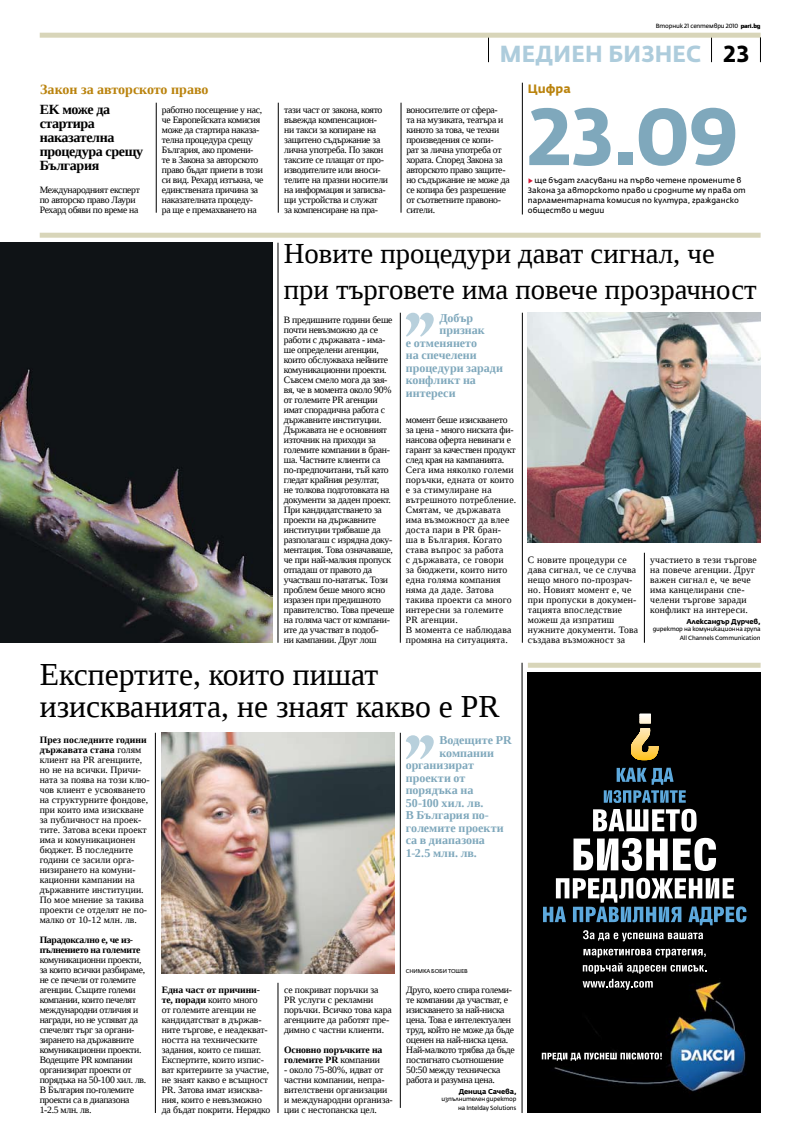
<style>
.page{position:relative;width:789px;height:1134px;background:#fff}
.page>*{position:absolute;margin:0;border:0;box-sizing:border-box;transform-origin:0 0}
.t1{font:700 80px "Fedra Sans Alt Pro";color:#7fa8bc}
.t2{font:32px/32px "Liberation Serif";color:#000}
.t3{font:29px/36px "Liberation Serif";color:#000}
.t4{font:700 23px "Fedra Sans Alt Pro";color:#adccdc;scale:.96 1}
.t5{font:700 14px/14px "Liberation Serif";letter-spacing:-.025em;color:#000}
.t6{font:700 14px "Liberation Serif";color:#ba830d}
.t7{font:700 12px "Liberation Serif";letter-spacing:.005em;color:#7fa8bc}
.t8{font:700 12px "Fedra Sans Alt Pro";color:#ba830d}
.t9{font:9.7px/10px "Liberation Serif";letter-spacing:-.025em;color:#000}
.t10{font:9.7px/10px "Liberation Serif";letter-spacing:.02em;color:#000}
.t11{font:9.7px/10px "Liberation Serif";letter-spacing:.005em;color:#000}
.t12{font:700 9.7px/10px "Liberation Serif";letter-spacing:-.01em;color:#000}
.t13{font:7.8px/10px "Fedra Sans Alt Pro";color:#000}
.t14{font:700 7px "Fedra Sans Alt Pro";letter-spacing:-.02em;color:#000}
.t15{font:6px/8.5px "Fedra Sans Alt Pro";letter-spacing:-.02em;color:#000;text-align:right}
.t16{font:5.5px "Fedra Sans Alt Pro";letter-spacing:-.02em;color:#000}
.s1{font-family:"District";font-weight:500}
.s2{color:#000}
.s3{font-weight:700;color:#d71635}
.s4{font-weight:700}
.s5{font-weight:400}
</style>
<div class="page">
<svg style="left:488px;top:38px;width:1px;height:24px"></svg>
<div style="left:40px;top:33px;width:720px;height:5px;background:#d8d5b9"></div>
<svg style="left:406px;top:313px;width:27px;height:24px"></svg>
<hr style="left:277px;top:243px;width:1px;height:400px;background:#000">
<div style="left:527px;top:663px;width:233px;height:5px;background:#d8d5b9"></div>
<hr style="left:521px;top:663px;width:1px;height:450px;background:#000">
<hr style="left:156px;top:103px;width:1px;height:110px;background:#000">
<hr style="left:522px;top:83px;width:1px;height:131px;background:#000">
<hr style="left:278px;top:103px;width:1px;height:110px;background:#000">
<img style="left:527px;top:673px;width:233px;height:440px">
<svg style="left:603px;top:768px;width:82px;height:35px;background:#233f53"></svg>
<svg style="left:592px;top:809px;width:104px;height:23px"></svg>
<svg style="left:573px;top:838px;width:142px;height:33px"></svg>
<svg style="left:630px;top:714px;width:28px;height:47px"></svg>
<svg style="left:542px;top:878px;width:204px;height:63px"></svg>
<svg style="left:583px;top:949px;width:122px;height:8px"></svg>
<svg style="left:582px;top:963px;width:123px;height:27px;background:#363535"></svg>
<svg style="left:541px;top:1053px;width:120px;height:8px"></svg>
<img style="left:0;top:243px;width:272px;height:400px">
<div style="left:40px;top:233px;width:720px;height:5px;background:#d8d5b9"></div>
<img style="left:527px;top:313px;width:233px;height:230px">
<svg style="left:406px;top:735px;width:27px;height:24px"></svg>
<img style="left:162px;top:733px;width:232px;height:240px">
<hr style="left:400px;top:733px;width:1px;height:375px;background:#000">
<hr style="left:155px;top:733px;width:1px;height:380px;background:#000">
<hr style="left:277px;top:983px;width:1px;height:130px;background:#000">
<hr style="left:400px;top:103px;width:1px;height:110px;background:#000">
<hr style="left:400px;top:313px;width:1px;height:330px;background:#000">
<hr style="left:522px;top:313px;width:1px;height:330px;background:#000">
<hr style="left:643px;top:553px;width:1px;height:90px;background:#000">
<p class="t15" style="left:655px;top:21px;width:106px">Вторник 21 септември 2010 <span class="s1">pari.bg</span></p>
<p class="t4" style="left:499px;top:40px;width:261px">медиен бизнес <span class="s2">23</span></p>
<p class="t6" style="left:40px;top:80px;width:170px">Закон за авторското право</p>
<p class="t5" style="left:40px;top:102px;width:105px">ЕK може да стартира наказателна процедура срещу<br>България</p>
<p class="t9" style="left:40px;top:184px;width:102px">Международният експерт по авторско право Лаури<br>Рехард обяви по време на</p>
<p class="t9" style="left:162px;top:104px;width:103px">работно посещение у нас, че Европейската комисия може да стартира наказа&shy;телна процедура срещу<br>България, ако промени&shy;те в Закона за авторското право бъдат приети в този си вид. Рехард изтъкна, че единствената причина за наказателната процеду&shy;ра ще е премахването на</p>
<p class="t9" style="left:284px;top:104px;width:105px">тази част от закона, която въвежда компенсацион&shy;ни такси за копиране на защитено съдържание за лична употреба. По закон таксите се плащат от про&shy;изводителите или вноси&shy;телите на празни носители на информация и записва&shy;щи устройства и служат за компенсиране на пра-</p>
<p class="t9" style="left:406px;top:104px;width:105px">воносителите от сфера-<br>та на музиката, театъра и киното за това, че техни произведения се копи-<br>рат за лична употреба от хората. Според Закона за авторското право защите&shy;но съдържание не може да се копира без разрешение от съответните правоно&shy;сители.</p>
<p class="t8" style="left:527px;top:81px;width:44px">Цифра</p>
<p class="t1" style="left:527px;top:87px;width:211px">23.09</p>
<p class="t13" style="left:527px;top:175px;width:219px"><span class="s3">▶</span> ще бъдат гласувани на първо четене промените в Закона за авторското право и сродните му права от парламентарната комисия по култура, гражданско общество и медии</p>
<p class="t3" style="left:283px;top:235px;width:474px">Новите процедури дават сигнал, че при търговете има повече прозрачност</p>
<p class="t7" style="left:439px;top:310px;width:35px">Добър</p>
<p class="t7" style="left:439px;top:322px;width:47px">признак</p>
<p class="t7" style="left:405px;top:335px;width:73px">е отменянето</p>
<p class="t7" style="left:405px;top:347px;width:72px">на спечелени</p>
<p class="t7" style="left:405px;top:360px;width:99px">процедури заради</p>
<p class="t7" style="left:405px;top:372px;width:72px">конфликт на</p>
<p class="t7" style="left:405px;top:385px;width:51px">интереси</p>
<p class="t9" style="left:283px;top:314px;width:112px">В предишните години беше почти невъзможно да се работи с държавата - има&shy;ше определени агенции, които обслужваха нейните комуникационни проекти.<br>Съвсем смело мога да зая&shy;вя, че в момента около 90% от големите PR агенции имат спорадична работа с държавните институции.<br>Държавата не е основният източник на приходи за големите компании в бран&shy;ша. Частните клиенти са по-предпочитани, тъй като гледат крайния резултат,<br>не толкова подготовката на документи за даден проект.<br>При кандидатстването за проекти на държавните институции трябваше да разполагаш с изрядна доку&shy;ментация. Това означаваше, че при най-малкия пропуск отпадаш от правото да участваш по-нататък. Този проблем беше много ясно изразен при предишното правителство. Това пречеше на голяма част от компани&shy;ите да участват в подоб-<br>ни кампании. Друг лош</p>
<p class="t10" style="left:405px;top:414px;width:112px">момент беше изискването за цена - много ниската фи&shy;нансова оферта невинаги е гарант за качествен продукт след края на кампанията.<br>Сега има няколко големи поръчки, едната от които е за стимулиране на вътрешното потребление.<br>Смятам, че държавата има възможност да влее доста пари в PR бран-<br>ша в България. Когато става въпрос за работа<br>с държавата, се говори<br>за бюджети, които нито една голяма компания няма да даде. Затова такива проекти са много интересни за големите<br>PR агенции.<br>В момента се наблюдава промяна на ситуацията.</p>
<p class="t10" style="left:527px;top:554px;width:112px">С новите процедури се дава сигнал, че се случва нещо много по-прозрач&shy;но. Новият момент е, че при пропуски в докумен&shy;тацията впоследствие можеш да изпратиш нужните документи. Това създава възможност за</p>
<p class="t10" style="left:649px;top:554px;width:108px">участието в тези търгове на повече агенции. Друг важен сигнал е, че вече има канцелирани спе&shy;челени търгове заради конфликт на интереси.</p>
<p class="t14" style="left:686px;top:617px;width:76px">Александър Дурчев,</p>
<p class="t15" style="left:652px;top:625px;width:109px">директор на комуникационна група<br>All Channels Communication</p>
<p class="t2" style="left:40px;top:658px;width:461px">Експертите, които пишат изискванията, не знаят какво е PR</p>
<p class="t11" style="left:40px;top:734px;width:111px"><span class="s4">През последните години държавата стана</span> голям клиент на PR агенциите, но не на всички. Причи&shy;ната за поява на този клю&shy;чов клиент е усвояването на структурните фондове, при които има изискване за публичност на проек&shy;тите. Затова всеки проект има и комуникационен бюджет. В последните години се засили орга&shy;низирането на комуни&shy;кационни кампании на държавните институции.<br>По мое мнение за такива проекти се отделят не по&shy;малко от 10-12 млн. лв.</p>
<p class="t9" style="left:40px;top:934px;width:108px"><span class="s4">Парадоксално е, че из&shy;пълнението на големите </span>комуникационни проекти, за които всички разбираме, не се печели от големите агенции. Същите големи компании, които печелят международни отличия и награди, но не успяват да спечелят търг за органи&shy;зирането на държавните комуникационни проекти.<br>Водещите PR компании организират проекти от порядъка на 50-100 хил. лв.<br>В България по-големите проекти са в диапазона<br>1-2.5 млн. лв.</p>
<p class="t9" style="left:162px;top:984px;width:110px"><span class="s4">Една част от причини&shy;те, поради</span> които много<br>от големите агенции не кандидатстват в държав&shy;ните търгове, е неадекват&shy;ността на техническите задания, които се пишат.<br>Експертите, които изпис&shy;ват критериите за участие, не знаят какво е всъщност<br>PR. Затова имат изисква&shy;ния, които е невъзможно да бъдат покрити. Нерядко</p>
<p class="t9" style="left:284px;top:984px;width:109px">се покриват поръчки за<br>PR услуги с рекламни поръчки. Всичко това кара агенциите да работят пре&shy;димно с частни клиенти.</p>
<p class="t12" style="left:284px;top:1044px;width:100px">Основно поръчките на големите PR <span class="s5">компании</span></p>
<p class="t9" style="left:284px;top:1064px;width:110px">- около 75-80%, идват от частни компании, непра&shy;вителствени организации и международни организа&shy;ции с нестопанска цел.</p>
<p class="t7" style="left:439px;top:732px;width:74px">Водещите PR</p>
<p class="t7" style="left:439px;top:745px;width:56px">компании</p>
<p class="t7" style="left:405px;top:757px;width:70px">организират</p>
<p class="t7" style="left:405px;top:770px;width:61px">проекти от</p>
<p class="t7" style="left:405px;top:782px;width:69px">порядъка на</p>
<p class="t7" style="left:405px;top:795px;width:79px">50-100 хил. лв.</p>
<p class="t7" style="left:405px;top:807px;width:85px">В България по-</p>
<p class="t7" style="left:405px;top:820px;width:99px">големите проекти</p>
<p class="t7" style="left:405px;top:832px;width:80px">са в диапазона</p>
<p class="t7" style="left:405px;top:845px;width:73px">1-2.5 млн. лв.</p>
<p class="t16" style="left:405px;top:967px;width:63px">Снимка Боби Тошев</p>
<p class="t9" style="left:406px;top:984px;width:110px">Друго, което спира големи&shy;те компании да участват, е изискването за най-ниска цена. Това е интелектуален труд, който не може да бъде оценен на най-ниска цена.<br>Най-малкото трябва да бъде постигнато съотношение<br>50:50 между техническа работа и разумна цена.</p>
<p class="t14" style="left:458px;top:1087px;width:59px">Деница Сачева,</p>
<p class="t15" style="left:441px;top:1095px;width:76px">изпълнителен директор на Intelday Solutions</p>
</div>
